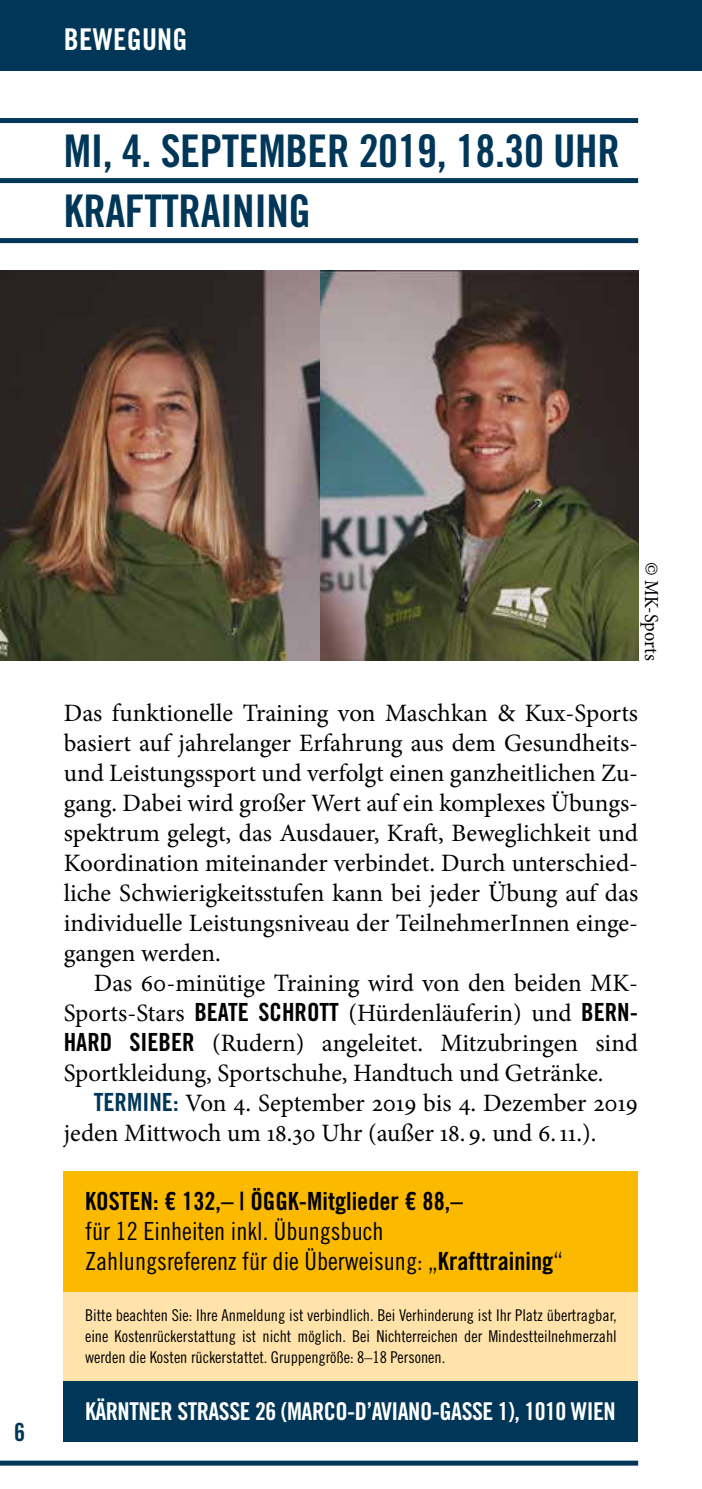
<style>
.page{position:relative;width:702px;height:1489px;background:#fff}
.page>*{position:absolute;margin:0;border:0;box-sizing:border-box;transform-origin:0 0}
.t1{font:45px/60px "Trade Gothic LT Std Bd Cn 20";letter-spacing:-.01em;color:#003758}
.t2{font:30px "Trade Gothic LT Std Bd Cn 20";letter-spacing:.01em;color:#fff}
.t3{font:25px/30px "Minion Pro";color:#000;text-align:justify}
.t4{font:25px/30px "Trade Gothic LT Std Cn 18";color:#000}
.t5{font:25px "Trade Gothic LT Std Bd Cn 20";color:#000}
.t6{font:25px "Trade Gothic LT Std Bd Cn 20";color:#003758}
.t7{font:24.5px "Trade Gothic LT Std Bd Cn 20";letter-spacing:-.02em;color:#fff}
.t8{font:condensed 20px "Minion Pro";color:#000}
.t9{font:16.25px/21.2px "Trade Gothic LT Std Cn 18";color:#000;text-align:justify}
.s1{font-family:"Trade Gothic LT Std Bd Cn 20"}
.s2{font-family:"Trade Gothic LT Std Bd Cn 20";color:#003758}
</style>
<div class="page">
<div style="left:0;top:1460px;width:638px;height:5px;background:#003758"></div>
<div style="left:0;top:118px;width:638px;height:5px;background:#003758"></div>
<div style="left:0;top:178px;width:638px;height:5px;background:#003758"></div>
<div style="left:0;top:238px;width:638px;height:5px;background:#003758"></div>
<div style="left:0;top:0;width:702px;height:71px;background:#003758"></div>
<img style="left:0;top:270px;width:638px;height:390px">
<div style="left:64px;top:1290px;width:574px;height:90px;background:#ffe3ab"></div>
<div style="left:64px;top:1170px;width:574px;height:120px;background:#fbba00"></div>
<div style="left:64px;top:1380px;width:574px;height:60px;background:#003758"></div>
<p class="t2" style="left:64px;top:21px;width:71px">KUNST</p>
<p class="t2" style="left:64px;top:21px;width:125px">BEWEGUNG</p>
<h1 class="t1" style="left:64px;top:120px;width:557px">MI, 4. SEPTEMBER 2019, 18.30 UHR<br>KRAFTTRAINING</h1>
<p class="t6" style="left:14px;top:1416px;width:13px">6</p>
<p class="t8" style="left:663px;top:562px;width:100px;rotate:90deg">© MK-Sports</p>
<p class="t3" style="left:64px;top:698px;width:576px">Das funktionelle Training von Maschkan &amp; Kux‐Sports basiert auf jahrelanger Erfahrung aus dem Gesundheits‐ und Leistungssport und verfolgt einen ganzheitlichen Zu&shy;gang. Dabei wird großer Wert auf ein komplexes Übungs&shy;spektrum gelegt, das Ausdauer, Kraft, Beweglichkeit und Koordination miteinander verbindet. Durch unterschied&shy;liche Schwierigkeitsstufen kann bei jeder Übung auf das individuelle Leistungsniveau der TeilnehmerInnen einge&shy;gangen werden.</p>
<p class="t3" style="left:64px;top:968px;width:576px;text-indent:30px">Das 60‐minütige Training wird von den beiden MK‐ Sports-Stars <span class="s1">BEATE SCHROTT</span> (Hürdenläuferin) und <span class="s1">BERN-HARD SIEBER</span> (Rudern) angeleitet. Mitzubringen sind Sportkleidung, Sportschuhe, Handtuch und Getränke.</p>
<p class="t3" style="left:64px;top:1088px;width:576px;text-indent:30px"><span class="s2">TERMINE:</span> Von 4. September 2019 bis 4. Dezember 2019 jeden Mittwoch um 18.30 Uhr (außer 18. 9. und 6.11.).</p>
<p class="t5" style="left:85px;top:1185px;width:379px">KOSTEN: € 132,– | ÖGGK-MITGLIEDER € 88,–</p>
<p class="t4" style="left:85px;top:1215px;width:479px">für 12 Einheiten inkl. Übungsbuch<br>Zahlungsreferenz für die Überweisung: „<span class="s1">KRAFTTRAINING</span>“</p>
<p class="t9" style="left:85px;top:1304px;width:533px">Bitte beachten Sie: Ihre Anmeldung ist verbindlich. Bei Verhinderung ist Ihr Platz übertragbar, eine Kostenrückerstattung ist nicht möglich. Bei Nichterreichen der Mindestteilnehmerzahl werden die Kosten rückerstattet. Gruppengröße: 8–18 Personen.</p>
<p class="t7" style="left:85px;top:1396px;width:532px">KÄRNTNER STRASSE 26 (MARCO-D’AVIANO-GASSE 1), 1010 WIEN</p>
</div>
